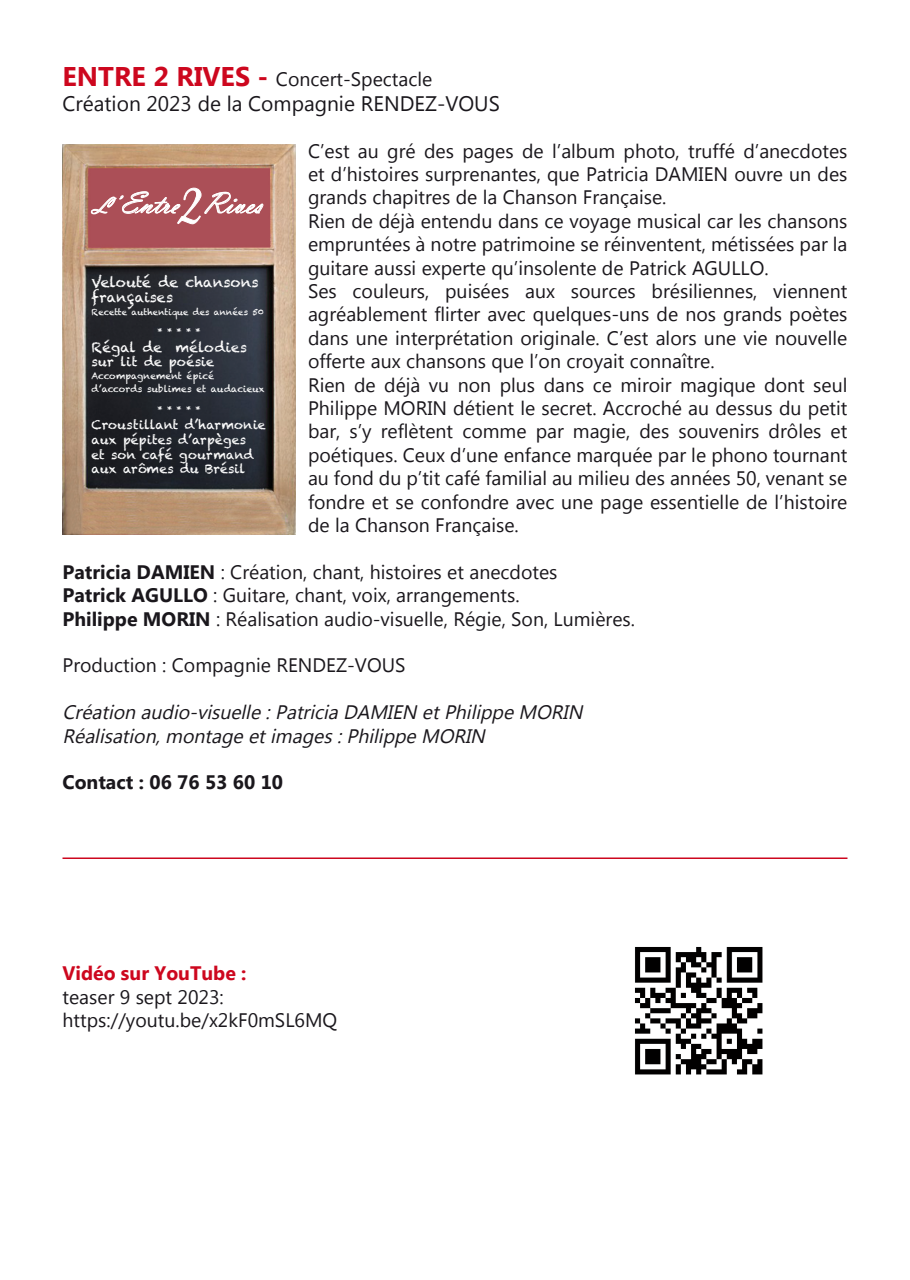
<style>
.page{position:relative;width:910px;height:1280px;background:#fff}
.page>*{position:absolute;margin:0;border:0;box-sizing:border-box;transform-origin:0 0}
.t1{font:59.4px "Amazone BT";color:#fff}
.t2{font:31.35px "Vladimir Script";color:#fff}
.t3{font:21px "Khmer UI";color:#1a171c}
.t4{font:19.5px/23.4px "Khmer UI";color:#1a171c;text-align:justify}
.t5{font:italic 19.5px "Khmer UI";color:#1a171c}
.t6{font:700 19.5px "Khmer UI";color:#1a171c}
.t7{font:700 19.5px "Khmer UI";color:#cd071e}
.t8{font:14.25px "Chalkduster";color:#fff}
.t9{font:13.95px "Chalkduster";color:#fff}
.t10{font:13.65px "Chalkduster";color:#fff}
.t11{font:12.9px "Chalkduster";color:#fff}
.t12{font:12.6px/14.7px "Chalkduster";color:#fff}
.t13{font:9.15px/12.9px "Chalkduster";color:#fff}
.t14{font:8.7px/18.5px "Chalkduster";color:#fff;text-align:center}
.s1{font-weight:700;font-size:27px;color:#cd071e}
.s2{font-weight:700}
.s3{font-size:24.75px}
</style>
<div class="page">
<img style="left:63px;top:145px;width:232px;height:390px">
<svg style="left:91px;top:187px;width:173px;height:38px;background:#b86b71"></svg>
<img style="left:635px;top:947px;width:128px;height:128px">
<hr style="left:63px;top:857px;width:784px;height:2px;background:#cd071e">
<p class="t4" style="left:63px;top:67px;width:371px"><span class="s1">ENTRE 2 RIVES -</span> Concert-Spectacle</p>
<p class="t3" style="left:63px;top:91px;width:439px">Création 2023 de la Compagnie RENDEZ-VOUS</p>
<p class="t4" style="left:308px;top:139px;width:541px">C’est au gré des pages de l’album photo, truffé d’anecdotes et d’histoires surprenantes, que Patricia DAMIEN ouvre un des grands chapitres de la Chanson Française.</p>
<p class="t4" style="left:308px;top:209px;width:541px">Rien de déjà entendu dans ce voyage musical car les chansons empruntées à notre patrimoine se réinventent, métissées par la guitare aussi experte qu’insolente de Patrick AGULLO.</p>
<p class="t4" style="left:308px;top:280px;width:541px">Ses couleurs, puisées aux sources brésiliennes, viennent agréablement flirter avec quelques-uns de nos grands poètes dans une interprétation originale. C’est alors une vie nouvelle offerte aux chansons que l’on croyait connaître.</p>
<p class="t4" style="left:308px;top:373px;width:541px">Rien de déjà vu non plus dans ce miroir magique dont seul Philippe MORIN détient le secret. Accroché au dessus du petit bar, s’y reflètent comme par magie, des souvenirs drôles et poétiques. Ceux d’une enfance marquée par le phono tournant au fond du p’tit café familial au milieu des années 50, venant se fondre et se confondre avec une page essentielle de l’histoire de la Chanson Française.</p>
<p class="t4" style="left:63px;top:560px;width:497px"><span class="s2">Patricia DAMIEN</span> : Création, chant, histoires et anecdotes</p>
<p class="t4" style="left:63px;top:584px;width:459px"><span class="s2">Patrick AGULLO</span> : Guitare, chant, voix, arrangements.</p>
<p class="t4" style="left:63px;top:607px;width:574px"><span class="s2">Philippe MORIN</span> : Réalisation audio-visuelle, Régie, Son, Lumières.</p>
<p class="t4" style="left:63px;top:654px;width:344px">Production : Compagnie RENDEZ-VOUS</p>
<p class="t5" style="left:63px;top:701px;width:526px">Création audio-visuelle :Patricia DAMIEN etPhilippe MORIN</p>
<p class="t5" style="left:63px;top:724px;width:429px">Réalisation,montage etimages :Philippe MORIN</p>
<p class="t6" style="left:63px;top:771px;width:222px">Contact : 06 76 53 60 10</p>
<p class="t1" style="left:177px;top:170px;width:29px">2</p>
<p class="t2" style="left:94px;top:185px;width:170px"><span class="s3">L’</span> Entre Rives</p>
<p class="t8" style="left:92px;top:274px;width:169px">Velouté de chansons</p>
<p class="t9" style="left:92px;top:289px;width:83px">françaises</p>
<p class="t14" style="left:92px;top:302px;width:174px">Recette authentique des années 50 * * * * *</p>
<p class="t10" style="left:92px;top:339px;width:157px">Régal de mélodies</p>
<p class="t11" style="left:92px;top:354px;width:124px">sur lit de poésie</p>
<p class="t13" style="left:92px;top:370px;width:175px">Accompagnement épicé d’accords sublimes et audacieux</p>
<p class="t14" style="left:158px;top:398px;width:45px">* * * * *</p>
<p class="t12" style="left:92px;top:417px;width:176px">Croustillant d’harmonie aux pépites d’arpèges<br>et son café gourmand aux arômes du Brésil</p>
<p class="t7" style="left:63px;top:962px;width:186px">Vidéo sur YouTube :</p>
<p class="t4" style="left:63px;top:985px;width:163px">teaser 9 sept 2023:</p>
<p class="t4" style="left:63px;top:1009px;width:276px">https://youtu.be/x2kF0mSL6MQ</p>
</div>
